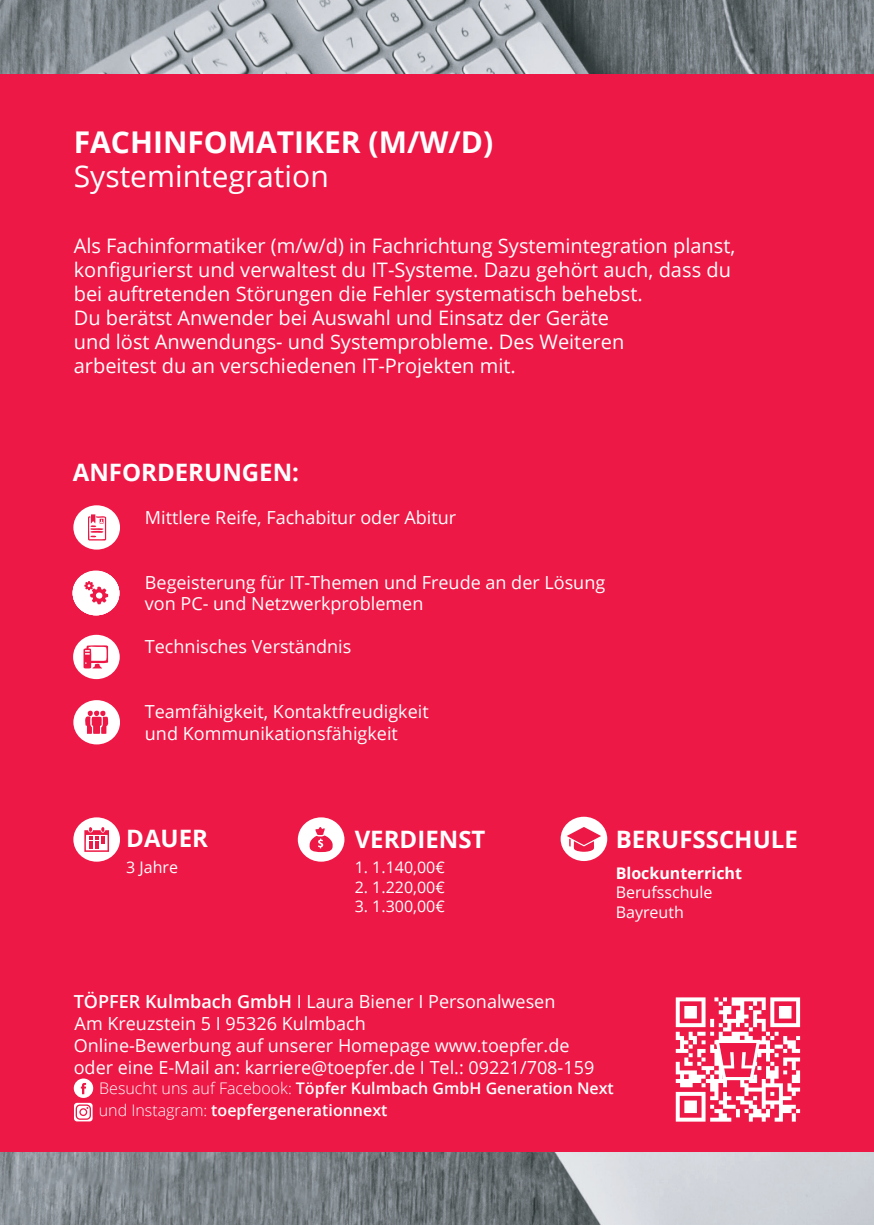
<style>
.page{position:relative;width:874px;height:1225px;background:#fff}
.page>*{position:absolute;margin:0;border:0;box-sizing:border-box;transform-origin:0 0}
.t1{font:700 30px "Open Sans";color:#fff}
.t2{font:30px "Open Sans";color:#fff}
.t3{font:700 24px "Open Sans";color:#fff}
.t4{font:20px/24px "Open Sans";color:#fff}
.t5{font:18px/22px "Open Sans";color:#fff}
.t6{font:600 16px/21.8px "Open Sans";color:#fff}
.t7{font:16px/19.2px "Open Sans";color:#fff}
.t8{font:700 16px "Open Sans";color:#fff}
.s1{font-weight:600}
.s2{font-weight:300}
</style>
<div class="page">
<img style="left:0;top:0;width:873px;height:1225px">
<div style="left:0;top:74px;width:873px;height:1077px;background:#ed1845"></div>
<div style="left:73px;top:505px;width:47px;height:44px;background:#fff;border-radius:50%"></div>
<svg style="left:88px;top:514px;width:18px;height:26px"></svg>
<div style="left:73px;top:700px;width:47px;height:44px;background:#fff;border-radius:50%"></div>
<svg style="left:85px;top:710px;width:24px;height:24px"></svg>
<div style="left:73px;top:817px;width:47px;height:44px;background:#fff;border-radius:50%"></div>
<svg style="left:84px;top:827px;width:25px;height:25px"></svg>
<div style="left:297px;top:817px;width:47px;height:44px;background:#fff;border-radius:50%"></div>
<svg style="left:309px;top:827px;width:24px;height:25px"></svg>
<div style="left:560px;top:816px;width:47px;height:45px;background:#fff;border-radius:50%"></div>
<svg style="left:566px;top:827px;width:34px;height:18px"></svg>
<svg style="left:569px;top:838px;width:25px;height:13px"></svg>
<div style="left:73px;top:635px;width:47px;height:44px;background:#fff;border-radius:50%"></div>
<svg style="left:83px;top:645px;width:25px;height:23px"></svg>
<div style="left:72px;top:570px;width:47px;height:45px;background:#fff;border-radius:50%"></div>
<svg style="left:84px;top:581px;width:25px;height:24px"></svg>
<svg style="left:74px;top:1078px;width:19px;height:20px"></svg>
<svg style="left:74px;top:1102px;width:19px;height:19px"></svg>
<svg style="left:76px;top:1104px;width:15px;height:15px"></svg>
<svg style="left:675px;top:997px;width:124px;height:124px"></svg>
<h1 class="t1" style="left:74px;top:121px;width:421px">FACHINFOMATIKER (M/W/D)</h1>
<h1 class="t2" style="left:74px;top:156px;width:256px">Systemintegration</h1>
<p class="t4" style="left:74px;top:233px;width:662px">Als Fachinformatiker (m/w/d) in Fachrichtung Systemintegration planst, konfigurierst und verwaltest du IT-Systeme. Dazu gehört auch, dass du bei auftretenden Störungen die Fehler systematisch behebst.<br>Du berätst Anwender bei Auswahl und Einsatz der Geräte<br>und löst Anwendungs- und Systemprobleme. Des Weiteren<br>arbeitest du an verschiedenen IT-Projekten mit.</p>
<h2 class="t3" style="left:73px;top:455px;width:228px">ANFORDERUNGEN:</h2>
<p class="t5" style="left:145px;top:506px;width:313px">Mittlere Reife, Fachabitur oder Abitur</p>
<p class="t5" style="left:145px;top:571px;width:461px">Begeisterung für IT-Themen und Freude an der Lösung von PC- und Netzwerkproblemen</p>
<p class="t5" style="left:145px;top:635px;width:208px">Technisches Verständnis</p>
<p class="t5" style="left:145px;top:700px;width:285px">Teamfähigkeit, Kontaktfreudigkeit und Kommunikationsfähigkeit</p>
<h2 class="t3" style="left:126px;top:821px;width:83px">DAUER</h2>
<h2 class="t3" style="left:615px;top:822px;width:183px">BERUFSSCHULE</h2>
<h2 class="t3" style="left:354px;top:822px;width:132px">VERDIENST</h2>
<p class="t7" style="left:126px;top:857px;width:53px">3 Jahre</p>
<p class="t7" style="left:354px;top:857px;width:92px">1. 1.140,00€</p>
<p class="t7" style="left:354px;top:876px;width:92px">2. 1.220,00€</p>
<p class="t7" style="left:354px;top:896px;width:92px">3. 1.300,00€</p>
<p class="t8" style="left:615px;top:862px;width:128px">Blockunterricht</p>
<p class="t7" style="left:615px;top:882px;width:98px">Berufsschule<br>Bayreuth</p>
<p class="t5" style="left:74px;top:990px;width:522px"><span class="s1">TÖPFER Kulmbach GmbH</span> I Laura Biener I Personalwesen<br>Am Kreuzstein 5 I 95326 Kulmbach<br>Online-Bewerbung auf unserer Homepage www.toepfer.de oder eine E-Mail an: karriere@toepfer.de I Tel.: 09221/708-159</p>
<p class="t6" style="left:99px;top:1077px;width:516px"><span class="s2">Besucht uns auf Facebook:</span> Töpfer Kulmbach GmbH Generation Next <span class="s2">und Instagram:</span> toepfergenerationnext</p>
</div>
